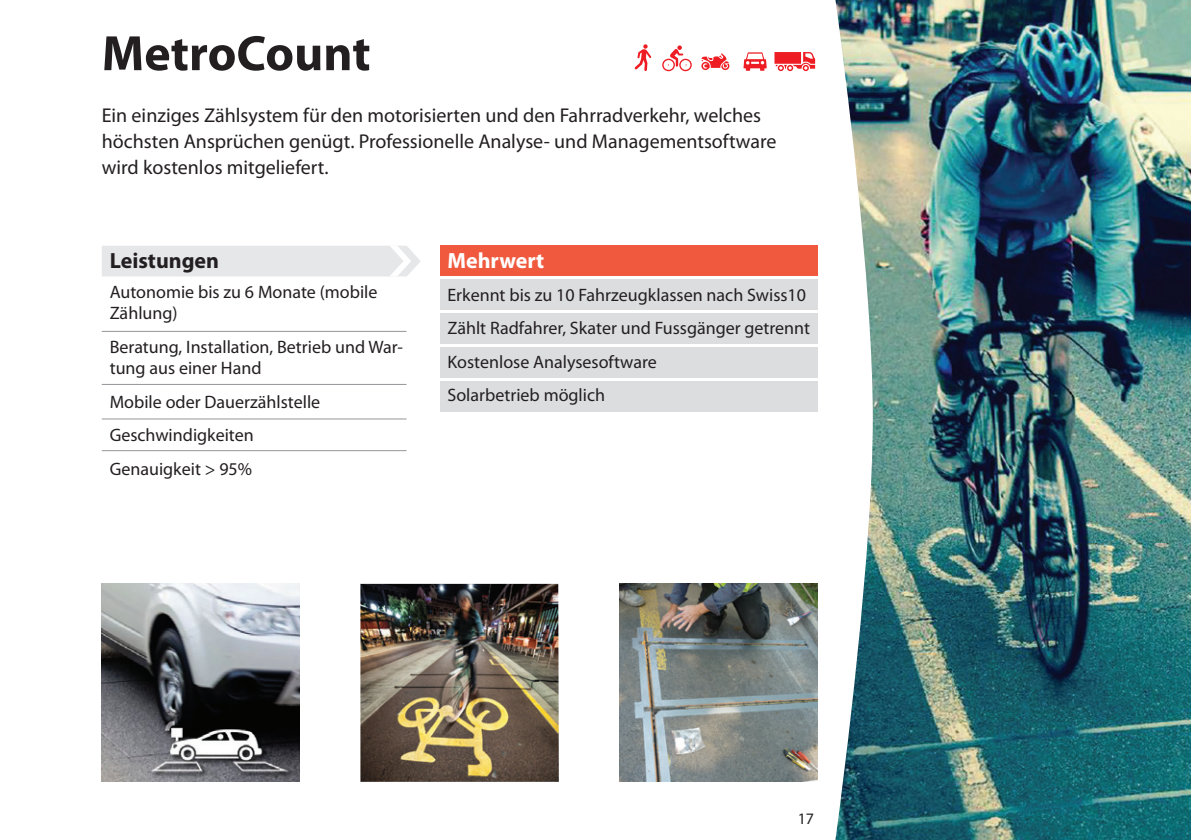
<style>
.page{position:relative;width:1191px;height:840px;background:#fff}
.page>*{position:absolute;margin:0;border:0;box-sizing:border-box;transform-origin:0 0}
.t1{font:700 50px "Myriad Pro";color:#231f20}
.t2{font:700 22px "Myriad Pro";color:#231f20}
.t3{font:700 22px "Myriad Pro";color:#fff}
.t4{font:20px/26px "Myriad Pro";color:#231f20}
.t5{font:18px/33.4px "Myriad Pro";color:#231f20}
.t6{font:16px "Myriad Pro";color:#231f20}
</style>
<div class="page">
<img style="left:835px;top:0;width:356px;height:839px">
<div style="left:440px;top:245px;width:377px;height:31px;background:#f0593e"></div>
<div style="left:440px;top:279px;width:377px;height:31px;background:#dcdddf"></div>
<div style="left:440px;top:313px;width:377px;height:31px;background:#dcdddf"></div>
<div style="left:440px;top:347px;width:377px;height:30px;background:#dcdddf"></div>
<div style="left:440px;top:380px;width:377px;height:31px;background:#dcdddf"></div>
<div style="left:102px;top:246px;width:319px;height:30px;background:#e6e7e9"></div>
<hr style="left:102px;top:331px;width:304px;height:1px;background:#939598">
<hr style="left:102px;top:384px;width:304px;height:1px;background:#939598">
<hr style="left:102px;top:418px;width:304px;height:1px;background:#939598">
<hr style="left:102px;top:450px;width:304px;height:1px;background:#939598">
<img style="left:102px;top:583px;width:197px;height:198px">
<img style="left:619px;top:583px;width:198px;height:198px">
<img style="left:360px;top:583px;width:199px;height:198px">
<svg style="left:701px;top:53px;width:28px;height:17px"></svg>
<svg style="left:743px;top:52px;width:23px;height:19px"></svg>
<svg style="left:774px;top:52px;width:41px;height:19px"></svg>
<svg style="left:662px;top:45px;width:30px;height:26px"></svg>
<svg style="left:634px;top:44px;width:17px;height:27px"></svg>
<h1 class="t1" style="left:102px;top:21px;width:270px">MetroCount</h1>
<p class="t4" style="left:102px;top:102px;width:676px">Ein einziges Zählsystem für den motorisierten und den Fahrradverkehr, welches höchsten Ansprüchen genügt. Professionelle Analyse- und Managementsoftware wird kostenlos mitgeliefert.</p>
<p class="t2" style="left:110px;top:246px;width:111px">Leistungen</p>
<p class="t5" style="left:110px;top:280px;width:269px;line-height:21.6px">Autonomie bis zu 6 Monate (mobile<br>Zählung)</p>
<p class="t5" style="left:110px;top:335px;width:295px;line-height:21.6px">Beratung, Installation, Betrieb und War&shy;tung aus einer Hand</p>
<p class="t5" style="left:110px;top:384px;width:212px">Mobile oder Dauerzählstelle<br>Geschwindigkeiten<br>Genauigkeit &gt; 95%</p>
<p class="t3" style="left:447px;top:245px;width:98px">Mehrwert</p>
<p class="t5" style="left:447px;top:278px;width:364px">Erkennt bis zu 10 Fahrzeugklassen nach Swiss10<br>Zählt Radfahrer, Skater und Fussgänger getrennt Kostenlose Analysesoftware<br>Solarbetrieb möglich</p>
<p class="t6" style="left:797px;top:807px;width:18px">17</p>
</div>
